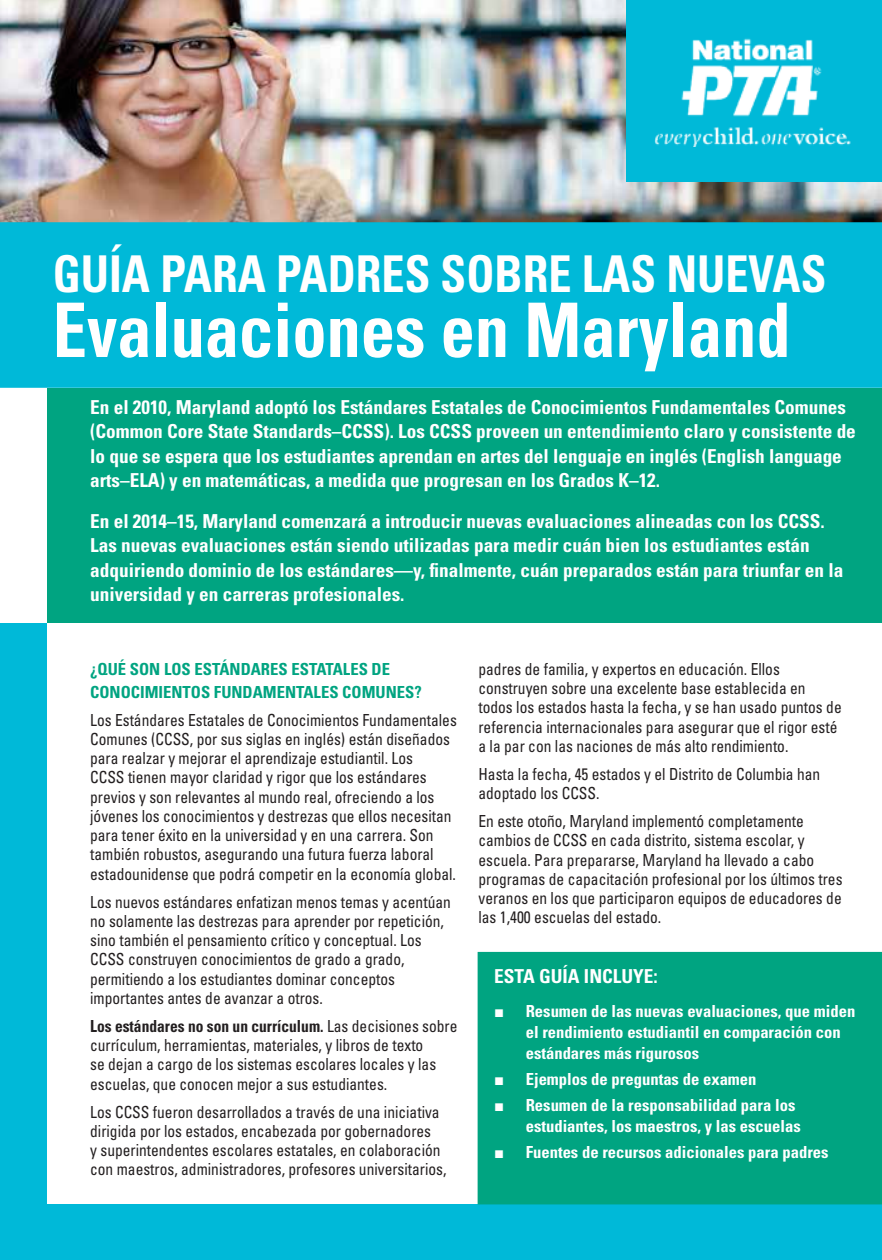
<style>
.page{position:relative;width:882px;height:1260px;background:#fff}
.page>*{position:absolute;margin:0;border:0;box-sizing:border-box;transform-origin:0 0}
.t1{font:700 condensed 75.25px "Univers LT Std";color:#fff;scale:.91 1}
.t2{font:700 condensed 50.75px "Univers LT Std";color:#fff;scale:.91 1}
.t3{font:700 condensed 19.25px/24.5px "Univers LT Std";color:#fff}
.t4{font:condensed 16.62px/19.2px "Univers LT Std";color:#231f20;scale:.93 1}
.t5{font:700 condensed 16.62px/21px "Univers LT Std";color:#fff}
.t6{font:700 condensed 16.62px/22.8px "Univers LT Std";color:#00a481}
.s1{font-weight:700}
.s2{font-family:"Arial";font-weight:400;font-stretch:normal}
</style>
<div class="page">
<img style="left:0;top:0;width:882px;height:222px">
<div style="left:0;top:623px;width:882px;height:637px;background:#00b9d8"></div>
<div style="left:47px;top:388px;width:835px;height:235px;background:#00a481"></div>
<div style="left:47px;top:623px;width:835px;height:581px;background:#fff"></div>
<div style="left:478px;top:952px;width:404px;height:252px;background:#00a481"></div>
<div style="left:626px;top:0;width:256px;height:181px;background:#00b9d8"></div>
<img style="left:654px;top:38px;width:197px;height:109px">
<div style="left:0;top:222px;width:882px;height:166px;background:#00b9d8"></div>
<p class="t2" style="left:53px;top:243px;width:852px">GUÍA PARA PADRES SOBRE LAS NUEVAS</p>
<p class="t1" style="left:53px;top:284px;width:812px">Evaluaciones en Maryland</p>
<p class="t3" style="left:90px;top:395px;width:767px">En el 2010, Maryland adoptó los Estándares Estatales de Conocimientos Fundamentales Comunes (Common Core State Standards–CCSS). Los CCSS proveen un entendimiento claro y consistente de lo que se espera que los estudiantes aprendan en artes del lenguaje en inglés (English language arts–ELA) y en matemáticas, a medida que progresan en los Grados K–12.</p>
<p class="t3" style="left:90px;top:508px;width:755px">En el 2014–15, Maryland comenzará a introducir nuevas evaluaciones alineadas con los CCSS.<br>Las nuevas evaluaciones están siendo utilizadas para medir cuán bien los estudiantes están adquiriendo dominio de los estándares—y, finalmente, cuán preparados están para triunfar en la universidad y en carreras profesionales.</p>
<p class="t6" style="left:90px;top:657px;width:333px">¿QUÉ SON LOS ESTÁNDARES ESTATALES DE<br>CONOCIMIENTOS FUNDAMENTALES COMUNES?</p>
<p class="t4" style="left:90px;top:710px;width:396px">Los Estándares Estatales de Conocimientos Fundamentales Comunes (CCSS, por sus siglas en inglés) están diseñados para realzar y mejorar el aprendizaje estudiantil. Los<br>CCSS tienen mayor claridad y rigor que los estándares previos y son relevantes al mundo real, ofreciendo a los jóvenes los conocimientos y destrezas que ellos necesitan para tener éxito en la universidad y en una carrera. Son también robustos, asegurando una futura fuerza laboral estadounidense que podrá competir en la economía global.</p>
<p class="t4" style="left:90px;top:892px;width:389px">Los nuevos estándares enfatizan menos temas y acentúan no solamente las destrezas para aprender por repetición, sino también el pensamiento crítico y conceptual. Los CCSS construyen conocimientos de grado a grado, permitiendo a los estudiantes dominar conceptos importantes antes de avanzar a otros.</p>
<p class="t4" style="left:90px;top:1016px;width:396px"><span class="s1">Los estándares no son un currículum.</span> Las decisiones sobre currículum, herramientas, materiales, y libros de texto<br>se dejan a cargo de los sistemas escolares locales y las escuelas, que conocen mejor a sus estudiantes.</p>
<p class="t4" style="left:90px;top:1102px;width:385px">Los CCSS fueron desarrollados a través de una iniciativa dirigida por los estados, encabezada por gobernadores<br>y superintendentes escolares estatales, en colaboración con maestros, administradores, profesores universitarios,</p>
<p class="t4" style="left:478px;top:659px;width:392px">padres de familia, y expertos en educación. Ellos construyen sobre una excelente base establecida en todos los estados hasta la fecha, y se han usado puntos de referencia internacionales para asegurar que el rigor esté a la par con las naciones de más alto rendimiento.</p>
<p class="t4" style="left:478px;top:764px;width:369px">Hasta la fecha, 45 estados y el Distrito de Columbia han adoptado los CCSS.</p>
<p class="t4" style="left:478px;top:811px;width:393px">En este otoño, Maryland implementó completamente cambios de CCSS en cada distrito, sistema escolar, y escuela. Para prepararse, Maryland ha llevado a cabo programas de capacitación profesional por los últimos tres veranos en los que participaron equipos de educadores de las 1,400 escuelas del estado.</p>
<p class="t3" style="left:494px;top:964px;width:165px">ESTA GUÍA INCLUYE:</p>
<p class="t5" style="left:526px;top:1000px;width:331px;text-indent:-32px"><span class="s2">■</span> Resumen de las nuevas evaluaciones, que miden el rendimiento estudiantil en comparación con estándares más rigurosos</p>
<p class="t5" style="left:494px;top:1068px;width:264px"><span class="s2">■</span> Ejemplos de preguntas de examen</p>
<p class="t5" style="left:526px;top:1095px;width:277px;text-indent:-32px"><span class="s2">■</span> Resumen de la responsabilidad para los estudiantes, los maestros, y las escuelas</p>
<p class="t5" style="left:494px;top:1142px;width:336px"><span class="s2">■</span> Fuentes de recursos adicionales para padres</p>
</div>
